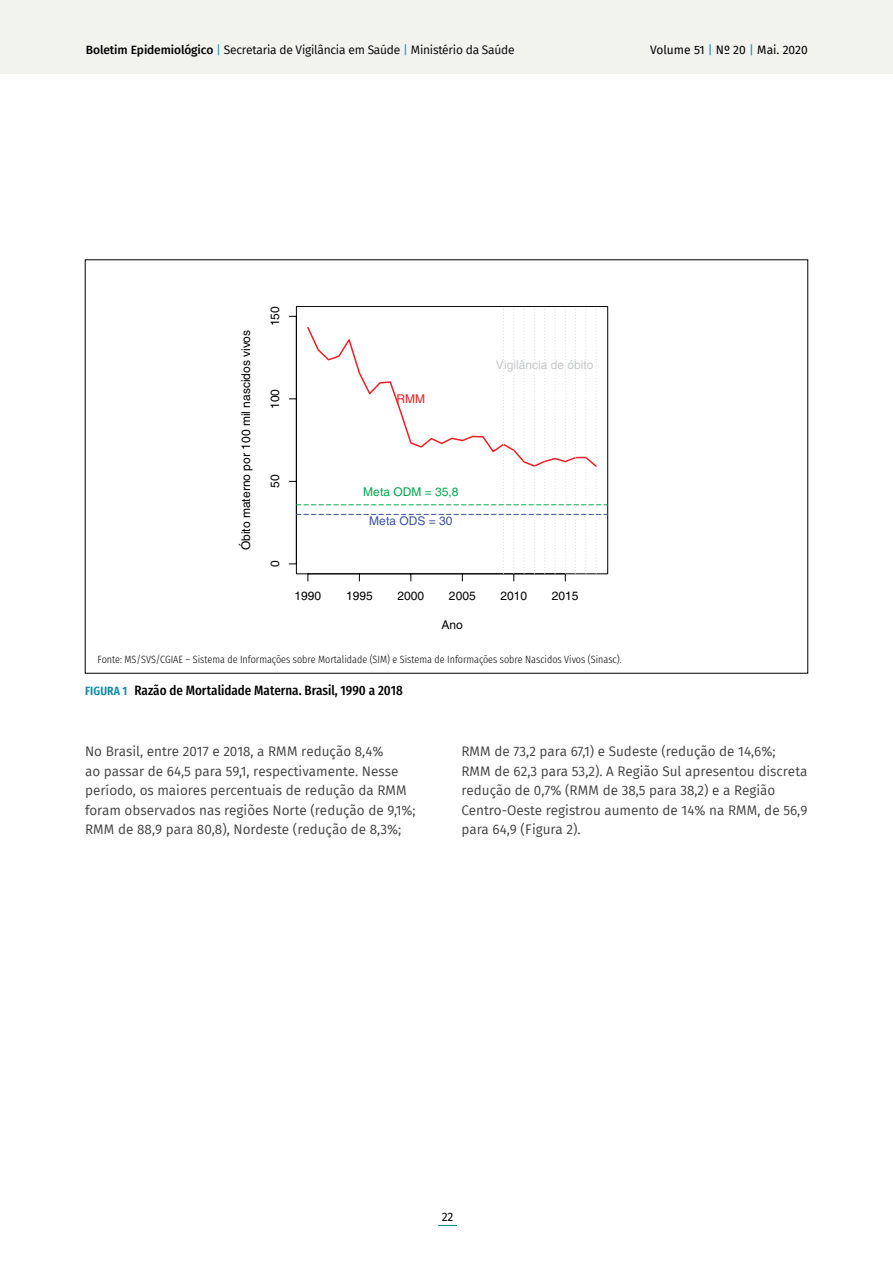
<style>
.page{position:relative;width:893px;height:1263px;background:#fff}
.page>*{position:absolute;margin:0;border:0;box-sizing:border-box;transform-origin:0 0}
.t1{font:13.5px/19.5px "Fira Sans";color:#414042}
.t2{font:500 13.5px "Fira Sans Condensed";color:#000}
.t3{font:12px "Helvetica";color:#000}
.t4{font:12px "Fira Sans";letter-spacing:-.02em;color:#000}
.t5{font:12px "Fira Sans";color:#000}
.t6{font:12px "Helvetica";color:#c6c7c9}
.t7{font:12px "Helvetica";color:#00ab4e}
.t8{font:12px "Helvetica";color:#3953a4}
.t9{font:12px "Helvetica";color:#ed1f24}
.t10{font:300 10.5px "Fira Sans Condensed";color:#000}
.s1{font-weight:500}
.s2{color:#098aa8}
.s3{font-weight:600;font-size:12px;color:#098aa8}
</style>
<div class="page">
<div style="left:0;top:0;width:893px;height:74px;background:#f2f2ee"></div>
<svg style="left:438px;top:1225px;width:19px;height:1px"></svg>
<svg style="left:289px;top:306px;width:319px;height:275px"></svg>
<p class="t4" style="left:86px;top:41px;width:430px"><span class="s1">Boletim Epidemiológico</span> <span class="s2">|</span> Secretaria de Vigilância em Saúde <span class="s2">|</span> Ministério da Saúde</p>
<p class="t5" style="left:650px;top:41px;width:159px">Volume 51 <span class="s2">|</span> Nº 20 <span class="s2">|</span> Mai. 2020</p>
<p class="t3" style="left:239px;top:550px;width:222px;rotate:-90deg">Óbito materno por 100 mil nascidos vivos</p>
<p class="t3" style="left:268px;top:326px;width:22px;rotate:-90deg">150</p>
<p class="t3" style="left:268px;top:409px;width:22px;rotate:-90deg">100</p>
<p class="t9" style="left:397px;top:392px;width:30px">RMM</p>
<p class="t6" style="left:496px;top:358px;width:99px">Vigilância de óbito</p>
<p class="t3" style="left:268px;top:488px;width:15px;rotate:-90deg">50</p>
<p class="t3" style="left:268px;top:567px;width:8px;rotate:-90deg">0</p>
<p class="t7" style="left:363px;top:485px;width:97px">Meta ODM = 35,8</p>
<p class="t8" style="left:369px;top:514px;width:85px">Meta ODS = 30</p>
<p class="t3" style="left:295px;top:589px;width:28px">1990</p>
<p class="t3" style="left:346px;top:589px;width:28px">1995</p>
<p class="t3" style="left:397px;top:589px;width:28px">2000</p>
<p class="t3" style="left:449px;top:589px;width:28px">2005</p>
<p class="t3" style="left:500px;top:589px;width:28px">2010</p>
<p class="t3" style="left:552px;top:589px;width:28px">2015</p>
<p class="t3" style="left:441px;top:617px;width:23px">Ano</p>
<p class="t10" style="left:98px;top:650px;width:526px">Fonte: MS/SVS/CGIAE – Sistema de Informações sobre Mortalidade (SIM) e Sistema de Informações sobre Nascidos Vivos (Sinasc).</p>
<p class="t2" style="left:85px;top:678px;width:319px"><span class="s3">FIGURA 1</span> Razão de Mortalidade Materna. Brasil, 1990 a 2018</p>
<p class="t1" style="left:85px;top:741px;width:332px">No Brasil, entre 2017 e 2018, a RMM redução 8,4%<br>ao passar de 64,5 para 59,1, respectivamente. Nesse período, os maiores percentuais de redução da RMM foram observados nas regiões Norte (redução de 9,1%; RMM de 88,9 para 80,8), Nordeste (redução de 8,3%;</p>
<p class="t1" style="left:461px;top:741px;width:348px">RMM de 73,2 para 67,1) e Sudeste (redução de 14,6%; RMM de 62,3 para 53,2). A Região Sul apresentou discreta redução de 0,7% (RMM de 38,5 para 38,2) e a Região Centro-Oeste registrou aumento de 14% na RMM, de 56,9 para 64,9 (Figura 2).</p>
<p class="t5" style="left:442px;top:1207px;width:13px">22</p>
</div>
